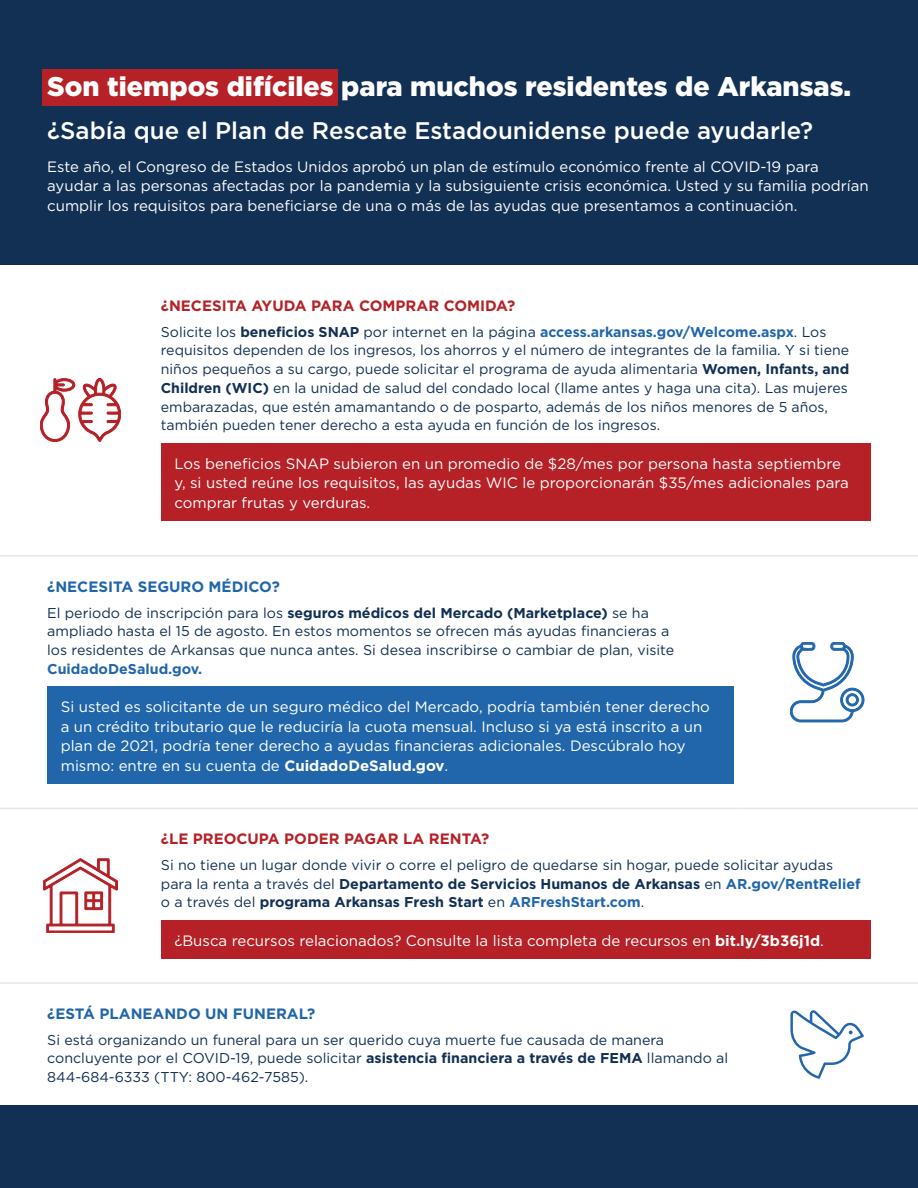
<style>
.page{position:relative;width:918px;height:1188px;background:#fff}
.page>*{position:absolute;margin:0;border:0;box-sizing:border-box;transform-origin:0 0}
.t1{font:900 27px "Gotham";color:#fff}
.t2{font:500 24px "Gotham";color:#fff}
.Body_Copy__White__Sp{font:15px/19.5px "Gotham";color:#fff}
.Intro_Copy__Spanish{font:15px/19.5px "Gotham";color:#fff}
.Subheader__Spanish{font:700 15px "Gotham";color:#b52126}
.Subheader__Spanish-2{font:700 15px "Gotham";color:#2166ab}
.Body_Copy__Spanish{font:14.25px/18.8px "Gotham";color:#123054}
.s1{font-weight:700}
.s2{font-weight:700;color:#2166ab}
</style>
<div class="page">
<div style="left:0;top:0;width:918px;height:265px;background:#123054"></div>
<div style="left:0;top:1105px;width:918px;height:83px;background:#123054"></div>
<div style="left:42px;top:70px;width:296px;height:36px;background:#b52126"></div>
<hr style="left:0;top:555px;width:161px;height:2px;background:#e6e7e9">
<hr style="left:161px;top:555px;width:575px;height:2px;background:#e6e7e9">
<hr style="left:736px;top:555px;width:182px;height:2px;background:#e6e7e9">
<hr style="left:0;top:808px;width:161px;height:1px;background:#e6e7e9">
<hr style="left:161px;top:808px;width:575px;height:1px;background:#e6e7e9">
<hr style="left:736px;top:808px;width:182px;height:1px;background:#e6e7e9">
<hr style="left:0;top:982px;width:161px;height:2px;background:#e6e7e9">
<hr style="left:161px;top:982px;width:575px;height:2px;background:#e6e7e9">
<hr style="left:736px;top:982px;width:182px;height:2px;background:#e6e7e9">
<svg style="left:40px;top:378px;width:81px;height:64px"></svg>
<div style="left:161px;top:443px;width:710px;height:78px;background:#b52126"></div>
<div style="left:47px;top:687px;width:686px;height:97px;background:#2166ab"></div>
<svg style="left:790px;top:642px;width:74px;height:80px"></svg>
<svg style="left:43px;top:859px;width:75px;height:74px"></svg>
<div style="left:161px;top:920px;width:710px;height:39px;background:#b52126"></div>
<svg style="left:790px;top:1010px;width:74px;height:69px"></svg>
<p class="t1" style="left:47px;top:68px;width:806px">Son tiempos difíciles para muchos residentes de Arkansas.</p>
<p class="t2" style="left:47px;top:115px;width:768px">¿Sabía que el Plan de Rescate Estadounidense puede ayudarle?</p>
<p class="Intro_Copy__Spanish" style="left:47px;top:156px;width:823px">Este año, el Congreso de Estados Unidos aprobó un plan de estímulo económico frente al COVID-19 para ayudar a las personas afectadas por la pandemia y la subsiguiente crisis económica. Usted y su familia podrían cumplir los requisitos para beneficiarse de una o más de las ayudas que presentamos a continuación.</p>
<p class="Subheader__Spanish" style="left:161px;top:296px;width:356px">¿NECESITA AYUDA PARA COMPRAR COMIDA?</p>
<p class="Body_Copy__Spanish" style="left:161px;top:322px;width:690px">Solicite los <span class="s1">beneficios SNAP</span> por internet en la página <span class="s2">access.arkansas.gov/Welcome.aspx</span>. Los requisitos dependen de los ingresos, los ahorros y el número de integrantes de la familia. Y si tiene niños pequeños a su cargo, puede solicitar el programa de ayuda alimentaria <span class="s1">Women, Infants, and Children (WIC)</span> en la unidad de salud del condado local (llame antes y haga una cita). Las mujeres embarazadas, que estén amamantando o de posparto, además de los niños menores de 5 años, también pueden tener derecho a esta ayuda en función de los ingresos.</p>
<p class="Body_Copy__White__Sp" style="left:174px;top:453px;width:676px">Los beneficios SNAP subieron en un promedio de $28/mes por persona hasta septiembre y, si usted reúne los requisitos, las ayudas WIC le proporcionarán $35/mes adicionales para comprar frutas y verduras.</p>
<p class="Subheader__Spanish-2" style="left:47px;top:577px;width:234px">¿NECESITA SEGURO MÉDICO?</p>
<p class="Body_Copy__Spanish" style="left:47px;top:603px;width:629px">El periodo de inscripción para los <span class="s1">seguros médicos del Mercado (Marketplace)</span> se ha ampliado hasta el 15 de agosto. En estos momentos se ofrecen más ayudas financieras a los residentes de Arkansas que nunca antes. Si desea inscribirse o cambiar de plan, visite <span class="s2">CuidadoDeSalud.gov.</span></p>
<p class="Body_Copy__White__Sp" style="left:61px;top:697px;width:651px">Si usted es solicitante de un seguro médico del Mercado, podría también tener derecho a un crédito tributario que le reduciría la cuota mensual. Incluso si ya está inscrito a un plan de 2021, podría tener derecho a ayudas financieras adicionales. Descúbralo hoy mismo: entre en su cuenta de <span class="s1">CuidadoDeSalud.gov</span>.</p>
<p class="Subheader__Spanish" style="left:161px;top:829px;width:330px">¿LE PREOCUPA PODER PAGAR LA RENTA?</p>
<p class="Body_Copy__Spanish" style="left:161px;top:855px;width:701px">Si no tiene un lugar donde vivir o corre el peligro de quedarse sin hogar, puede solicitar ayudas para la renta a través del <span class="s1">Departamento de Servicios Humanos de Arkansas</span> en <span class="s2">AR.gov/RentRelief </span>o a través del <span class="s1">programa Arkansas Fresh Start</span> en <span class="s2">ARFreshStart.com</span>.</p>
<p class="Body_Copy__White__Sp" style="left:174px;top:930px;width:651px">¿Busca recursos relacionados? Consulte la lista completa de recursos en <span class="s1">bit.ly/3b36j1d</span>.</p>
<p class="Subheader__Spanish-2" style="left:47px;top:1004px;width:270px">¿ESTÁ PLANEANDO UN FUNERAL?</p>
<p class="Body_Copy__Spanish" style="left:47px;top:1030px;width:682px">Si está organizando un funeral para un ser querido cuya muerte fue causada de manera concluyente por el COVID-19, puede solicitar <span class="s1">asistencia financiera a través de FEMA</span> llamando al<br>844-684-6333 (TTY: 800-462-7585).</p>
</div>
